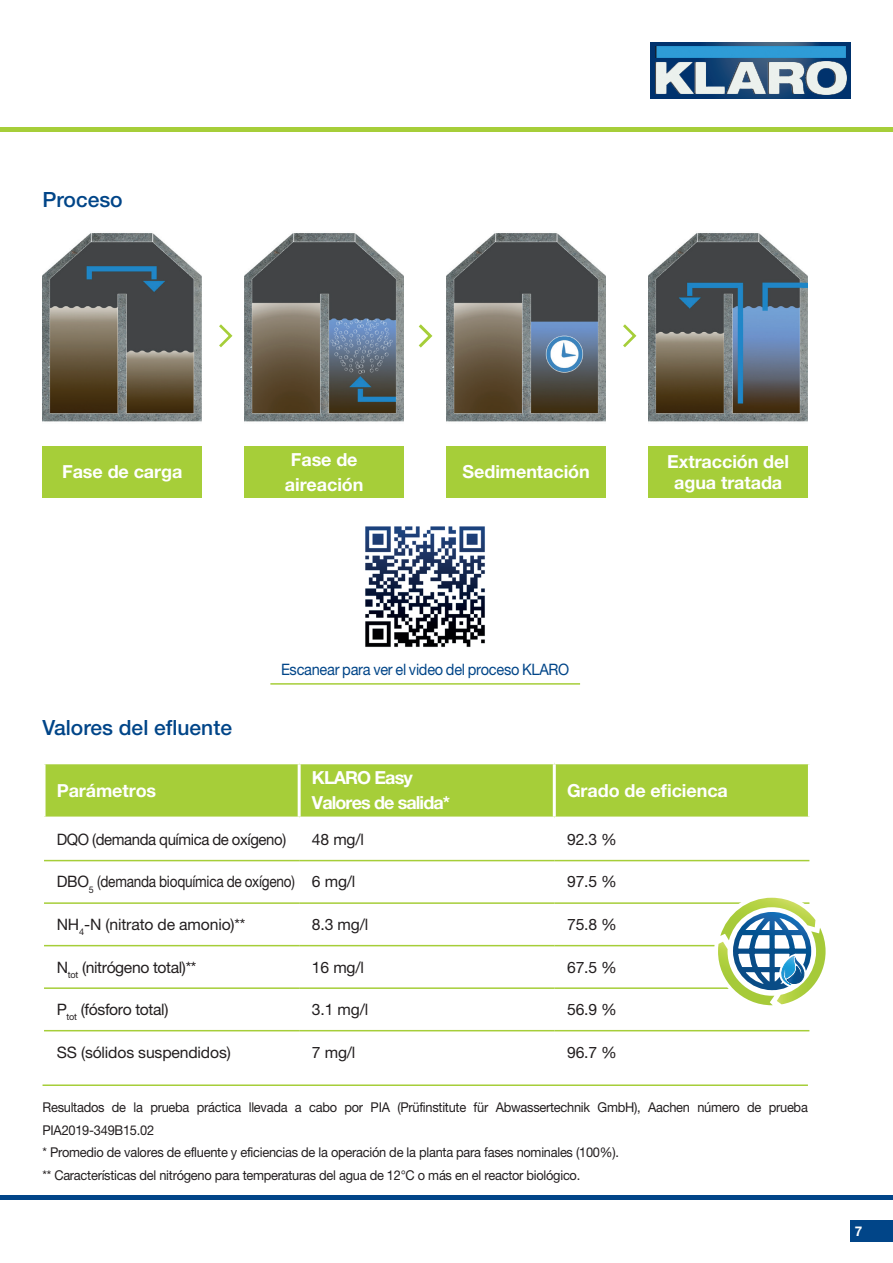
<style>
.page{position:relative;width:893px;height:1263px;background:#fff}
.page>*{position:absolute;margin:0;border:0;box-sizing:border-box;transform-origin:0 0}
.t1{font:500 21px "Helvetica Neue LT Pro";color:#014588}
.t2{font:700 18px/21px "Helvetica Neue LT Pro";letter-spacing:-.005em;color:#fff;text-align:center}
.t3{font:700 18px/24.8px "Helvetica Neue LT Pro";letter-spacing:-.05em;color:#fff}
.t4{font:15.75px "Helvetica Neue LT Pro";letter-spacing:-.02em;color:#231f20}
.t5{font:15.75px "Helvetica Neue LT Pro";letter-spacing:-.02em;color:#014588;scale:.93 1}
.t6{font:15.75px "Helvetica Neue LT Pro";letter-spacing:-.02em;color:#231f20;scale:.95 1}
.t7{font:13.5px/22.5px "Helvetica Neue LT Pro";letter-spacing:-.02em;color:#231f20;scale:.95 1}
.t8{font:700 13.5px "Helvetica Neue LT Pro";color:#fff}
</style>
<div class="page">
<svg style="left:651px;top:43px;width:199px;height:55px;background:#144579"></svg>
<img style="left:655px;top:61px;width:191px;height:33px">
<div style="left:655px;top:47px;width:191px;height:11px;background:#2e9cd6"></div>
<svg style="left:219px;top:324px;width:14px;height:24px"></svg>
<svg style="left:418px;top:324px;width:15px;height:24px"></svg>
<svg style="left:623px;top:324px;width:14px;height:24px"></svg>
<img style="left:648px;top:233px;width:160px;height:189px">
<img style="left:244px;top:233px;width:160px;height:189px">
<img style="left:43px;top:233px;width:159px;height:189px">
<img style="left:446px;top:233px;width:160px;height:189px">
<hr style="left:43px;top:1084px;width:765px;height:2px;background:#a6ce39">
<div style="left:46px;top:764px;width:762px;height:52px;background:#a6ce39"></div>
<hr style="left:298px;top:764px;width:3px;height:52px;background:#fff">
<hr style="left:553px;top:764px;width:3px;height:52px;background:#fff">
<hr style="left:44px;top:860px;width:255px;height:1px;background:#a6ce39">
<hr style="left:299px;top:860px;width:255px;height:1px;background:#a6ce39">
<hr style="left:554px;top:860px;width:255px;height:1px;background:#a6ce39">
<hr style="left:44px;top:902px;width:255px;height:2px;background:#a6ce39">
<hr style="left:299px;top:902px;width:255px;height:2px;background:#a6ce39">
<hr style="left:554px;top:902px;width:255px;height:2px;background:#a6ce39">
<hr style="left:44px;top:945px;width:255px;height:1px;background:#a6ce39">
<hr style="left:299px;top:945px;width:255px;height:1px;background:#a6ce39">
<hr style="left:554px;top:945px;width:255px;height:1px;background:#a6ce39">
<hr style="left:44px;top:987px;width:255px;height:2px;background:#a6ce39">
<hr style="left:299px;top:987px;width:255px;height:2px;background:#a6ce39">
<hr style="left:554px;top:987px;width:255px;height:2px;background:#a6ce39">
<hr style="left:44px;top:1030px;width:255px;height:1px;background:#a6ce39">
<hr style="left:299px;top:1030px;width:255px;height:1px;background:#a6ce39">
<hr style="left:554px;top:1030px;width:255px;height:1px;background:#a6ce39">
<div style="left:648px;top:446px;width:160px;height:51px;background:#a6ce39"></div>
<div style="left:446px;top:446px;width:160px;height:51px;background:#a6ce39"></div>
<div style="left:244px;top:446px;width:160px;height:51px;background:#a6ce39"></div>
<div style="left:43px;top:446px;width:159px;height:51px;background:#a6ce39"></div>
<img style="left:365px;top:526px;width:120px;height:121px">
<hr style="left:270px;top:683px;width:310px;height:2px;background:#a6ce39">
<div style="left:714px;top:893px;width:115px;height:115px;background:#fff;border-radius:50%"></div>
<svg style="left:718px;top:898px;width:107px;height:107px"></svg>
<div style="left:850px;top:1220px;width:43px;height:22px;background:#014588"></div>
<hr style="left:0;top:1195px;width:893px;height:4px;background:#014588">
<hr style="left:0;top:128px;width:893px;height:4px;background:#a6ce39">
<h1 class="t1" style="left:43px;top:187px;width:82px">Proceso</h1>
<h2 class="t2" style="left:62px;top:461px;width:122px">Fase de carga</h2>
<h2 class="t2" style="left:285px;top:447px;width:80px;line-height:24.8px">Fase de aireación</h2>
<h2 class="t2" style="left:463px;top:461px;width:129px">Sedimentación</h2>
<h2 class="t2" style="left:667px;top:451px;width:123px">Extracción del agua tratada</h2>
<h1 class="t1" style="left:43px;top:715px;width:191px">Valores del efluente</h1>
<h2 class="t2" style="left:57px;top:779px;width:101px">Parámetros</h2>
<p class="t5" style="left:281px;top:660px;width:312px">Escanear para ver el video del proceso KLARO</p>
<h2 class="t3" style="left:312px;top:765px;width:140px">KLARO Easy<br>Valores de salida*</h2>
<h2 class="t2" style="left:567px;top:779px;width:162px">Grado de eficienca</h2>
<p class="t6" style="left:57px;top:830px;width:243px">DQO (demanda química de oxígeno)</p>
<p class="t4" style="left:312px;top:830px;width:54px">48 mg/l</p>
<p class="t4" style="left:567px;top:830px;width:51px">92.3 %</p>
<p class="t4" style="left:57px;top:872px;width:300px">DBO<sub>5</sub> (demanda bioquímica de oxígeno) 6 mg/l</p>
<p class="t4" style="left:567px;top:872px;width:51px">97.5 %</p>
<p class="t4" style="left:57px;top:915px;width:190px">NH<sub>4</sub>-N (nitrato de amonio)**</p>
<p class="t4" style="left:312px;top:915px;width:58px">8.3 mg/l</p>
<p class="t4" style="left:567px;top:915px;width:51px">75.8 %</p>
<p class="t4" style="left:57px;top:957px;width:141px">N<sub>tot</sub> (nitrógeno total)**</p>
<p class="t4" style="left:312px;top:957px;width:54px">16 mg/l</p>
<p class="t4" style="left:567px;top:957px;width:51px">67.5 %</p>
<p class="t4" style="left:57px;top:1000px;width:113px">P<sub>tot</sub> (fósforo total)</p>
<p class="t4" style="left:312px;top:1000px;width:58px">3.1 mg/l</p>
<p class="t4" style="left:567px;top:1000px;width:51px">56.9 %</p>
<p class="t4" style="left:57px;top:1042px;width:176px">SS (sólidos suspendidos)</p>
<p class="t4" style="left:312px;top:1042px;width:45px">7 mg/l</p>
<p class="t4" style="left:567px;top:1042px;width:51px">96.7 %</p>
<p class="t7" style="left:43px;top:1096px;width:807px">Resultados de la prueba práctica llevada a cabo por PIA (Prüfinstitute für Abwassertechnik GmbH), Aachen número de prueba PIA2019-349B15.02<br>* Promedio de valores de efluente y eficiencias de la operación de la planta para fases nominales (100%).<br>** Características del nitrógeno para temperaturas del agua de 12°C o más en el reactor biológico.</p>
<p class="t8" style="left:855px;top:1222px;width:9px">7</p>
</div>
